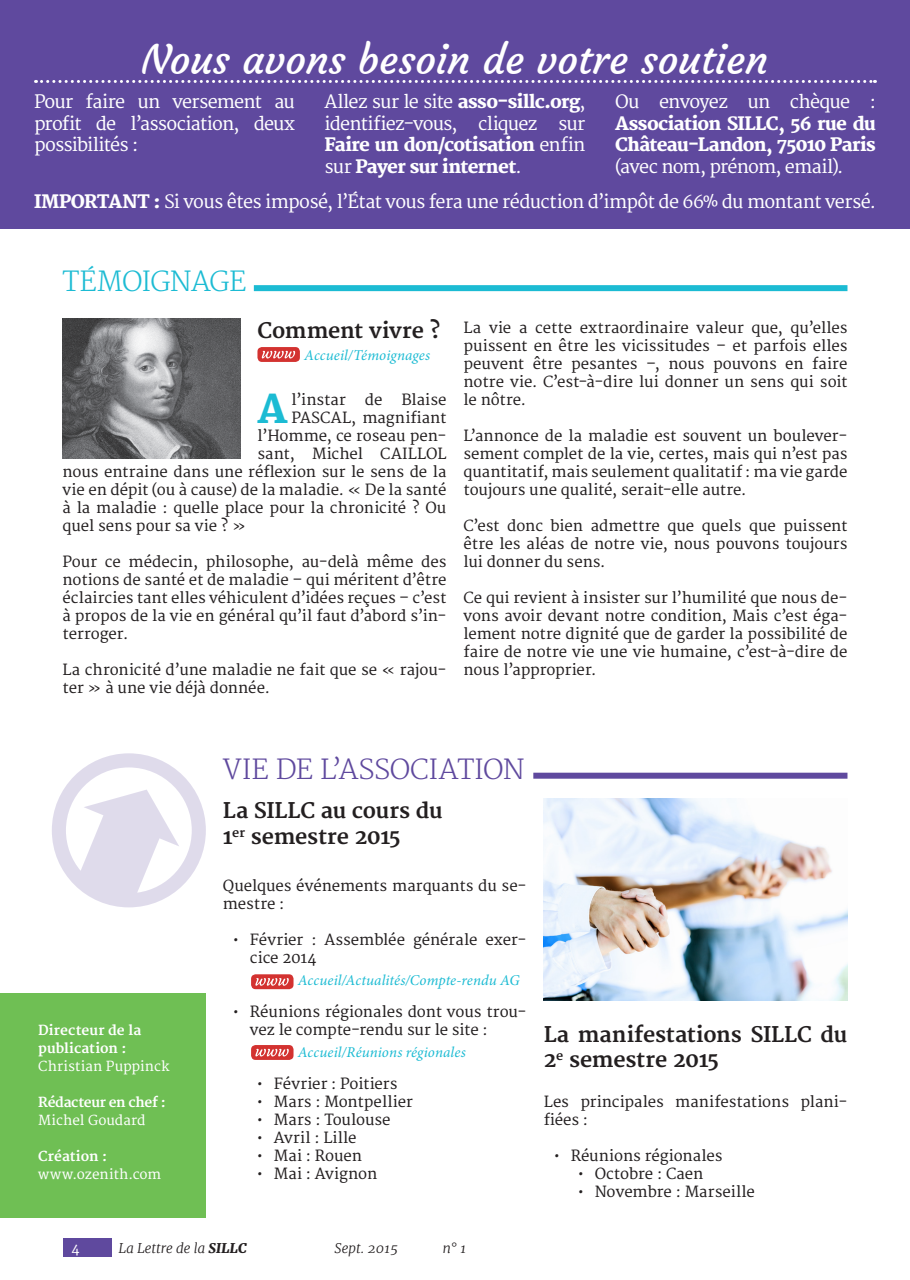
<style>
.page{position:relative;width:910px;height:1280px;background:#fff}
.page>*{position:absolute;margin:0;border:0;box-sizing:border-box;transform-origin:0 0}
.Courgette_titre{font:40.5px "Courgette";color:#fff}
.art_-_paragraphe_let{font:800 38.7px "Merriweather";color:#1cbbd3}
.gros_titre{font:300 27px "Merriweather";letter-spacing:-.015em;color:#5f499e}
.gros_titre-2{font:300 27px "Merriweather";letter-spacing:-.03em;color:#1cbbd3}
.art_-_titre{font:700 21px/25.2px "Merriweather";letter-spacing:-.01em;color:#231f20}
.art_-_paragraphe{font:800 18px/21.6px "Merriweather";letter-spacing:-.035em;color:#fff;text-align:justify}
.art_-_paragraphe-2{font:18px/21.6px "Merriweather";letter-spacing:-.04em;color:#fff;text-align:justify}
.art_-_paragraphe-3{font:15px/18px "Merriweather";letter-spacing:-.005em;color:#231f20}
.art_-_paragraphe_let-2{font:15px "Merriweather";color:#231f20}
.art_-_lien_www{font:italic 15px "Minion Pro";letter-spacing:.005em;color:#1cbbd3}
.art_-_paragraphe-4{font:15px "Merriweather";letter-spacing:.015em;color:#231f20}
.art_-_paragraphe-5{font:700 13.5px/18px "Merriweather";color:#fff}
.art_-_paragraphe-6{font:700 13.5px/18px "Merriweather";letter-spacing:-.025em;color:#fff}
.t1{font:italic 300 13.5px "Merriweather";color:#231f20}
.art_-_paragraphe-7{font:13.5px/18px "Merriweather";letter-spacing:.01em;color:#fff}
.s1{font-weight:400}
.s2{font-weight:800}
.s3{font-weight:700}
</style>
<div class="page">
<div style="left:0;top:0;width:910px;height:228px;background:#5f499e"></div>
<svg style="left:36px;top:80px;width:839px;height:3px"></svg>
<div style="left:0;top:993px;width:206px;height:224px;background:#6fbf54"></div>
<div style="left:63px;top:1238px;width:48px;height:19px;background:#5f499e"></div>
<div style="left:533px;top:773px;width:314px;height:6px;background:#5f499e"></div>
<svg style="left:52px;top:753px;width:154px;height:154px"></svg>
<div style="left:257px;top:347px;width:43px;height:15px;background:#d33230;border-radius:4px"></div>
<svg style="left:262px;top:351px;width:33px;height:7px"></svg>
<div style="left:254px;top:285px;width:593px;height:6px;background:#1cbbd3"></div>
<img style="left:544px;top:799px;width:303px;height:202px">
<div style="left:251px;top:974px;width:43px;height:15px;background:#d33230;border-radius:4px"></div>
<svg style="left:255px;top:978px;width:34px;height:8px"></svg>
<div style="left:251px;top:1045px;width:43px;height:15px;background:#d33230;border-radius:4px"></div>
<svg style="left:255px;top:1049px;width:34px;height:7px"></svg>
<img style="left:63px;top:319px;width:177px;height:140px">
<p class="Courgette_titre" style="left:142px;top:34px;width:628px">Nous avons besoin de votre soutien</p>
<p class="art_-_paragraphe-2" style="left:34px;top:91px;width:262px">Pour faire un versement au profit de l’association, deux possibilités :</p>
<p class="art_-_paragraphe" style="left:325px;top:91px;width:262px"><span class="s1">Allez sur le site</span> asso-sillc.org<span class="s1">, identifiez-vous, cliquez sur </span>Faire un don/cotisation <span class="s1">enfin sur</span> Payer sur internet<span class="s1">.</span></p>
<p class="art_-_paragraphe" style="left:615px;top:91px;width:262px"><span class="s1">Ou envoyez un chèque :<br></span>Association SILLC, 56 rue du Château-Landon, 75010 Paris <span class="s1">(avec nom, prénom, email).</span></p>
<p class="art_-_paragraphe-2" style="left:34px;top:192px;width:843px"><span class="s2">IMPORTANT :</span> Si vous êtes imposé, l’État vous fera une réduction d’impôt de 66% du montant versé.</p>
<p class="gros_titre-2" style="left:63px;top:266px;width:185px">TÉMOIGNAGE</p>
<p class="art_-_titre" style="left:257px;top:318px;width:184px">Comment vivre ?</p>
<p class="art_-_lien_www" style="left:304px;top:345px;width:127px">Accueil/Témoignages</p>
<p class="art_-_paragraphe_let" style="left:257px;top:386px;width:32px">A</p>
<p class="art_-_paragraphe_let-2" style="left:291px;top:390px;width:56px">l’instar</p>
<p class="art_-_paragraphe_let-2" style="left:365px;top:390px;width:19px">de</p>
<p class="art_-_paragraphe_let-2" style="left:401px;top:390px;width:47px">Blaise</p>
<p class="art_-_paragraphe_let-2" style="left:291px;top:408px;width:156px">PASCAL, magnifiant</p>
<p class="art_-_paragraphe_let-2" style="left:257px;top:426px;width:191px">l’Homme, ce roseau pen-</p>
<p class="art_-_paragraphe_let-2" style="left:257px;top:444px;width:190px">sant, Michel CAILLOL</p>
<p class="art_-_paragraphe_let-2" style="left:63px;top:462px;width:385px">nous entraine dans une réflexion sur le sens de la</p>
<p class="art_-_paragraphe_let-2" style="left:63px;top:480px;width:385px">vie en dépit (ou à cause) de la maladie. « De la santé</p>
<p class="art_-_paragraphe_let-2" style="left:63px;top:498px;width:385px">à la maladie : quelle place pour la chronicité ? Ou</p>
<p class="art_-_paragraphe_let-2" style="left:63px;top:516px;width:185px">quel sens pour sa vie ? »</p>
<p class="art_-_paragraphe-3" style="left:63px;top:553px;width:385px;text-align:justify">Pour ce médecin, philosophe, au-delà même des notions de santé et de maladie – qui méritent d’être éclaircies tant elles véhiculent d’idées reçues – c’est à propos de la vie en général qu’il faut d’abord s’in&shy;terroger.</p>
<p class="art_-_paragraphe-3" style="left:63px;top:661px;width:385px">La chronicité d’une maladie ne fait que se « rajou&shy;ter » à une vie déjà donnée.</p>
<p class="art_-_paragraphe-3" style="left:463px;top:319px;width:385px;text-align:justify">La vie a cette extraordinaire valeur que, qu’elles puissent en être les vicissitudes – et parfois elles peuvent être pesantes –, nous pouvons en faire notre vie. C’est-à-dire lui donner un sens qui soit le nôtre.</p>
<p class="art_-_paragraphe-3" style="left:463px;top:427px;width:385px;text-align:justify">L’annonce de la maladie est souvent un boulever&shy;sement complet de la vie, certes, mais qui n’est pas quantitatif, mais seulement qualitatif : ma vie garde toujours une qualité, serait-elle autre.</p>
<p class="art_-_paragraphe-3" style="left:463px;top:517px;width:385px;text-align:justify">C’est donc bien admettre que quels que puissent être les aléas de notre vie, nous pouvons toujours lui donner du sens.</p>
<p class="art_-_paragraphe-3" style="left:463px;top:589px;width:385px;text-align:justify">Ce qui revient à insister sur l’humilité que nous de&shy;vons avoir devant notre condition, Mais c’est éga&shy;lement notre dignité que de garder la possibilité de faire de notre vie une vie humaine, c’est-à-dire de nous l’approprier.</p>
<p class="art_-_paragraphe-5" style="left:38px;top:1021px;width:133px">Directeur de la publication :<br><span class="s1">Christian Puppinck</span></p>
<p class="art_-_paragraphe-6" style="left:38px;top:1093px;width:129px">Rédacteur en chef :<br><span class="s1">Michel Goudard</span></p>
<p class="art_-_paragraphe-7" style="left:38px;top:1147px;width:124px"><span class="s3">Création : </span>www.ozenith.com</p>
<p class="gros_titre" style="left:223px;top:753px;width:303px">VIE DE L’ASSOCIATION</p>
<p class="art_-_titre" style="left:223px;top:799px;width:221px">La SILLC au cours du<br>1<sup>er</sup> semestre 2015</p>
<p class="art_-_paragraphe-3" style="left:223px;top:877px;width:305px">Quelques événements marquants du se&shy;mestre :</p>
<p class="art_-_paragraphe-3" style="left:250px;top:931px;width:278px;text-indent:-17px">• Février : Assemblée générale exer&shy;cice 2014</p>
<p class="art_-_lien_www" style="left:298px;top:970px;width:223px">Accueil/Actualités/Compte-rendu AG</p>
<p class="art_-_paragraphe-3" style="left:250px;top:1003px;width:278px;text-indent:-17px">• Réunions régionales dont vous trou&shy;vez le compte-rendu sur le site :</p>
<p class="art_-_lien_www" style="left:298px;top:1042px;width:170px">Accueil/Réunions régionales</p>
<p class="art_-_paragraphe-3" style="left:257px;top:1075px;width:142px">• Février : Poitiers</p>
<p class="art_-_paragraphe-3" style="left:257px;top:1093px;width:157px">• Mars : Montpellier</p>
<p class="art_-_paragraphe-3" style="left:257px;top:1111px;width:135px">• Mars : Toulouse</p>
<p class="art_-_paragraphe-4" style="left:257px;top:1128px;width:101px">• Avril : Lille</p>
<p class="art_-_paragraphe-3" style="left:257px;top:1147px;width:107px">• Mai : Rouen</p>
<p class="art_-_paragraphe-3" style="left:257px;top:1165px;width:122px">• Mai : Avignon</p>
<p class="art_-_paragraphe-7" style="left:72px;top:1239px;width:10px">4</p>
<p class="t1" style="left:119px;top:1240px;width:130px">La Lettre de la <span class="s2">SILLC</span></p>
<p class="t1" style="left:335px;top:1240px;width:65px">Sept. 2015</p>
<p class="t1" style="left:443px;top:1240px;width:25px">n° 1</p>
<p class="art_-_titre" style="left:544px;top:1022px;width:305px">La manifestations SILLC du<br>2<sup>e</sup> semestre 2015</p>
<p class="art_-_paragraphe-3" style="left:544px;top:1093px;width:305px">Les principales manifestations plani&shy;fiées :</p>
<p class="art_-_paragraphe-3" style="left:554px;top:1147px;width:170px">• Réunions régionales</p>
<p class="art_-_paragraphe-3" style="left:578px;top:1165px;width:127px">• Octobre : Caen</p>
<p class="art_-_paragraphe-3" style="left:578px;top:1183px;width:179px">• Novembre : Marseille</p>
</div>
